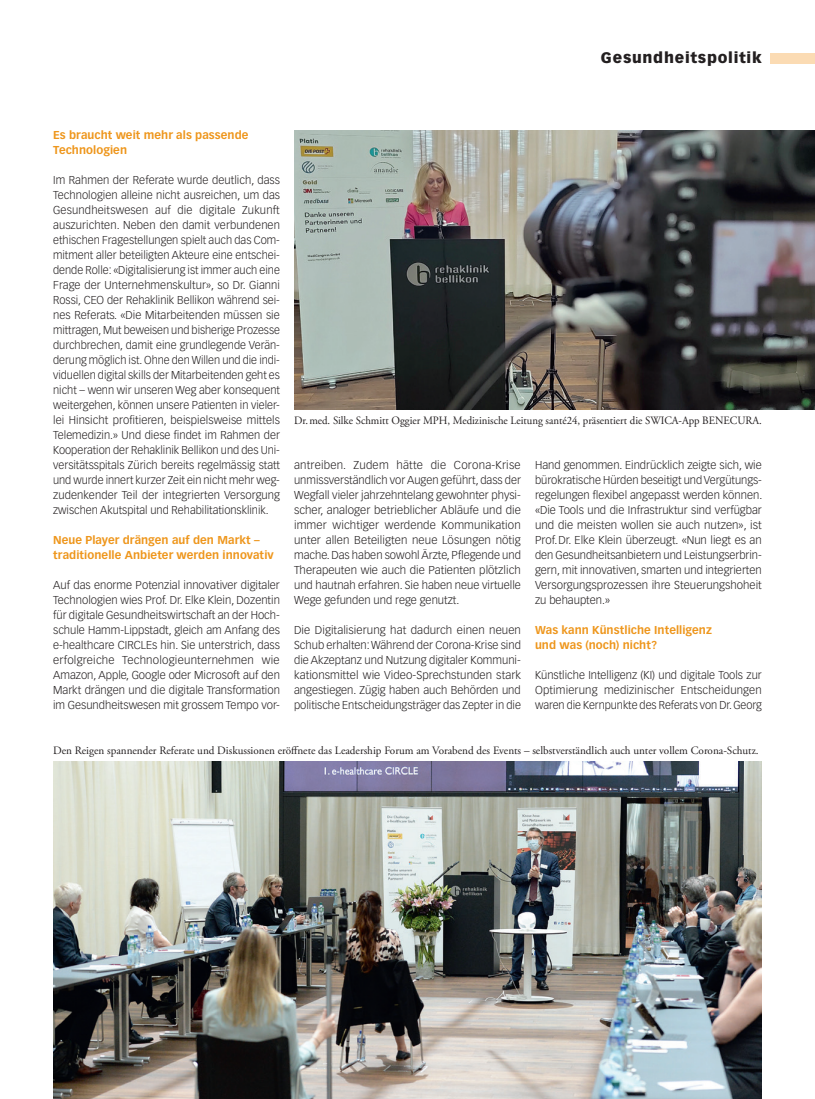
<style>
.page{position:relative;width:815px;height:1099px;background:#fff}
.page>*{position:absolute;margin:0;border:0;box-sizing:border-box;transform-origin:0 0}
.t1{font:900 15px "Vectora LT Std";letter-spacing:.05em;color:#231f20}
.Lauftext{font:300 11.25px/15px "Vectora LT Std";color:#231f20;text-align:justify}
.ZT_GP{font:700 11.25px/15px "Vectora LT Std";letter-spacing:.005em;color:#ee961c}
.Legende{font:11.25px "Adobe Garamond Pro";color:#231f20}
.Legende-2{font:11.25px "Adobe Garamond Pro";color:#231f20;scale:.96 1}
</style>
<div class="page">
<div style="left:770px;top:53px;width:45px;height:10px;background:#fbdbb3"></div>
<img style="left:53px;top:761px;width:709px;height:337px">
<img style="left:294px;top:130px;width:521px;height:279px">
<h1 class="t1" style="left:601px;top:49px;width:162px">Gesundheitspolitik</h1>
<p class="ZT_GP" style="left:53px;top:128px;width:197px">Es braucht weit mehr als passende<br>Technologien</p>
<p class="Lauftext" style="left:53px;top:173px;width:228px">Im Rahmen der Referate wurde deutlich, dass Technologien alleine nicht ausreichen, um das Gesundheitswesen auf die digitale Zukunft auszurichten. Neben den damit verbundenen ethischen Fragestellungen spielt auch das Com&shy;mitment aller beteiligten Akteure eine entschei&shy;dende Rolle: «Digitalisierung ist immer auch eine Frage der Unternehmenskultur», so Dr. Gianni Rossi, CEO der Rehaklinik Bellikon während sei&shy;nes Referats. «Die Mitarbeitenden müssen sie mittragen, Mut beweisen und bisherige Prozesse durchbrechen, damit eine grundlegende Verän&shy;derung möglich ist. Ohne den Willen und die indi&shy;viduellen digital skills der Mitarbeitenden geht es nicht – wenn wir unseren Weg aber konsequent weitergehen, können unsere Patienten in vieler&shy;lei Hinsicht profitieren, beispielsweise mittels Telemedizin.» Und diese findet im Rahmen der Kooperation der Rehaklinik Bellikon und des Uni&shy;versitätsspitals Zü rich bereits regelmässig statt und wurde innert kurzer Zeit ein nicht mehr weg&shy;zudenkender Teil der integrierten Versorgung zwischen Akutspital und Rehabilitationsklinik.</p>
<p class="ZT_GP" style="left:53px;top:533px;width:222px">Neue Player drängen auf den Markt – traditionelle Anbieter werden innovativ</p>
<p class="Lauftext" style="left:53px;top:578px;width:228px">Auf das enorme Potenzial innovativer digitaler Technologien wies Prof. Dr. Elke Klein, Dozentin für digitale Gesundheitswirtschaft an der Hoch&shy;schule Hamm-Lippstadt, gleich am Anfang des e-healthcare CIRCLEs hin. Sie unterstrich, dass erfolgreiche Technologieunternehmen wie Amazon, Apple, Google oder Microsoft auf den Markt drängen und die digitale Transformation im Gesundheitswesen mit grossem Tempo vor-</p>
<p class="Legende-2" style="left:294px;top:414px;width:489px">Dr.med. Silke Schmitt Oggier MPH, Medizinische Leitung santé24, präsentiert die SWICA-App BENECURA.</p>
<p class="Lauftext" style="left:535px;top:458px;width:229px">Hand genommen. Eindrücklich zeigte sich, wie bürokratische Hürden beseitigt und Vergütungs&shy;regelungen flexibel angepasst werden können. «Die Tools und die Infrastruktur sind verfügbar und die meisten wollen sie auch nutzen», ist Prof.Dr. Elke Klein überzeugt. «Nun liegt es an den Gesundheitsanbietern und Leistungserbrin&shy;gern, mit innovativen, smarten und integrierten Versorgungsprozessen ihre Steuerungshoheit zu behaupten.»</p>
<p class="ZT_GP" style="left:535px;top:623px;width:178px">Was kann Künstliche Intelligenz und was (noch) nicht?</p>
<p class="Lauftext" style="left:535px;top:668px;width:228px">Künstliche Intelligenz (KI) und digitale Tools zur Optimierung medizinischer Entscheidungen waren die Kernpunkte des Referats von Dr. Georg</p>
<p class="Legende" style="left:53px;top:744px;width:707px">Den Reigen spannender Referate und Diskussionen eröffnete das Leadership Forum am Vorabend des Events – selbstverständlich auch unter vollem Corona-Schutz.</p>
<p class="Lauftext" style="left:294px;top:458px;width:228px">antreiben. Zudem hätte die Corona-Krise unmissverständlich vor Augen geführt, dass der Wegfall vieler jahrzehntelang gewohnter physi&shy;scher, analoger betrieblicher Abläufe und die immer wichtiger werdende Kommunikation unter allen Beteiligten neue Lösungen nötig mache. Das haben sowohl Ärzte, Pflegende und Therapeuten wie auch die Patienten plötzlich und hautnah erfahren. Sie haben neue virtuelle Wege gefunden und rege genutzt.</p>
<p class="Lauftext" style="left:294px;top:623px;width:228px">Die Digitalisierung hat dadurch einen neuen Schub erhalten: Während der Corona-Krise sind die Akzeptanz und Nutzung digitaler Kommuni&shy;kationsmittel wie Video-Sprechstunden stark angestiegen. Zügig haben auch Behörden und politische Entscheidungsträger das Zepter in die</p>
</div>
